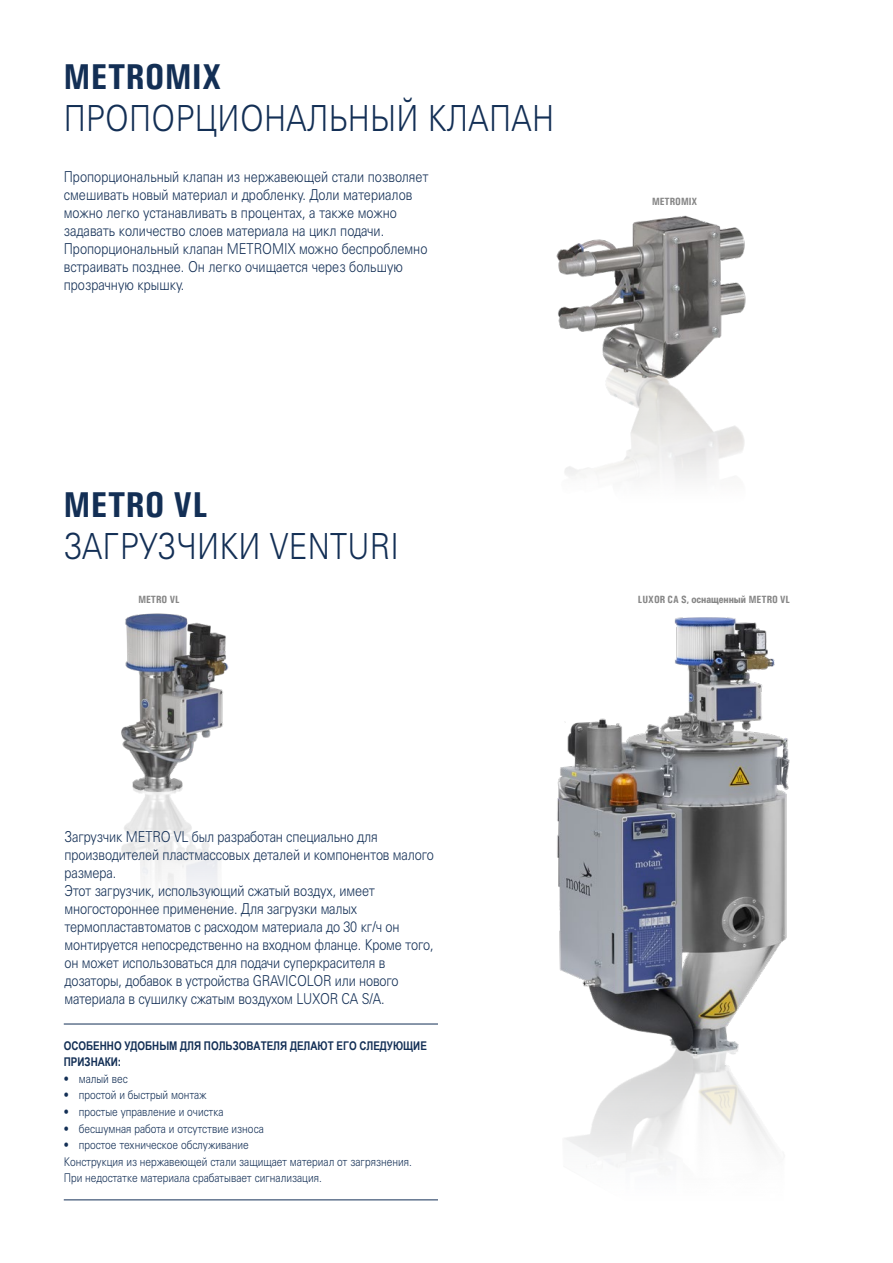
<style>
.page{position:relative;width:893px;height:1263px;background:#fff}
.page>*{position:absolute;margin:0;border:0;box-sizing:border-box;transform-origin:0 0}
.t1{font:300 36px "Univers Cyr";letter-spacing:.01em;color:#132f55;scale:.85 1}
.t2{font:700 36px "Univers Condensed";letter-spacing:.01em;color:#132f55}
.t3{font:300 15px/18px "Univers Cyr";letter-spacing:-.01em;color:#132f55;scale:.85 1}
.t4{font:300 12px/16.5px "Univers Cyr";color:#132f55;scale:.85 1}
.t5{font:700 12px/16.5px "Arial Narrow";color:#132f55}
.t6{font:700 10.5px "Univers Condensed";color:#878787}
.s1{font-family:"Univers Cyr";font-weight:900}
</style>
<div class="page">
<img style="left:556px;top:215px;width:190px;height:265px">
<img style="left:557px;top:617px;width:233px;height:553px">
<img style="left:121px;top:613px;width:108px;height:282px">
<hr style="left:64px;top:1024px;width:374px;height:1px;background:#132f55">
<hr style="left:64px;top:1199px;width:374px;height:1px;background:#132f55">
<h1 class="t2" style="left:64px;top:55px;width:159px">METROMIX</h1>
<h1 class="t1" style="left:64px;top:98px;width:578px">ПРОПОРЦИОНАЛЬНЫЙ КЛАПАН</h1>
<p class="t3" style="left:64px;top:167px;width:431px">Пропорциональный клапан из нержавеющей стали позволяет смешивать новый материал и дробленку. Доли материалов можно легко устанавливать в процентах, а также можно задавать количество слоев материала на цикл подачи.<br>Пропорциональный клапан METROMIX можно беспроблемно встраивать позднее. Он легко очищается через большую прозрачную крышку.</p>
<h1 class="t2" style="left:64px;top:483px;width:145px">METRO VL</h1>
<h1 class="t1" style="left:64px;top:526px;width:396px">ЗАГРУЗЧИКИ VENTURI</h1>
<p class="t6" style="left:138px;top:593px;width:43px">METRO VL</p>
<p class="t6" style="left:652px;top:195px;width:47px">METROMIX</p>
<p class="t6" style="left:638px;top:593px;width:154px">LUXOR CA S, <span class="s1">оснащенный</span> METRO VL</p>
<p class="t3" style="left:64px;top:827px;width:436px">Загрузчик METRO VL был разработан специально для производителей пластмассовых деталей и компонентов малого размера.<br>Этот загрузчик, использующий сжатый воздух, имеет многостороннее применение. Для загрузки малых термопластавтоматов с расходом материала до 30 кг/ч он монтируется непосредственно на входном фланце. Кроме того, он может использоваться для подачи суперкрасителя в дозаторы, добавок в устройства GRAVICOLOR или нового материала в сушилку сжатым воздухом LUXOR CA S/A.</p>
<p class="t5" style="left:64px;top:1037px;width:365px">ОСОБЕННО УДОБНЫМ ДЛЯ ПОЛЬЗОВАТЕЛЯ ДЕЛАЮТ ЕГО СЛЕДУЮЩИЕ<br>ПРИЗНАКИ:</p>
<p class="t4" style="left:64px;top:1070px;width:77px">• малый вес</p>
<p class="t4" style="left:64px;top:1087px;width:170px">• простой и быстрый монтаж</p>
<p class="t4" style="left:64px;top:1103px;width:189px">• простые управление и очистка</p>
<p class="t4" style="left:64px;top:1120px;width:237px">• бесшумная работа и отсутствие износа</p>
<p class="t4" style="left:64px;top:1136px;width:411px">• простое техническое обслуживание<br>Конструкция из нержавеющей стали защищает материал от загрязнения.<br>При недостатке материала срабатывает сигнализация.</p>
</div>
